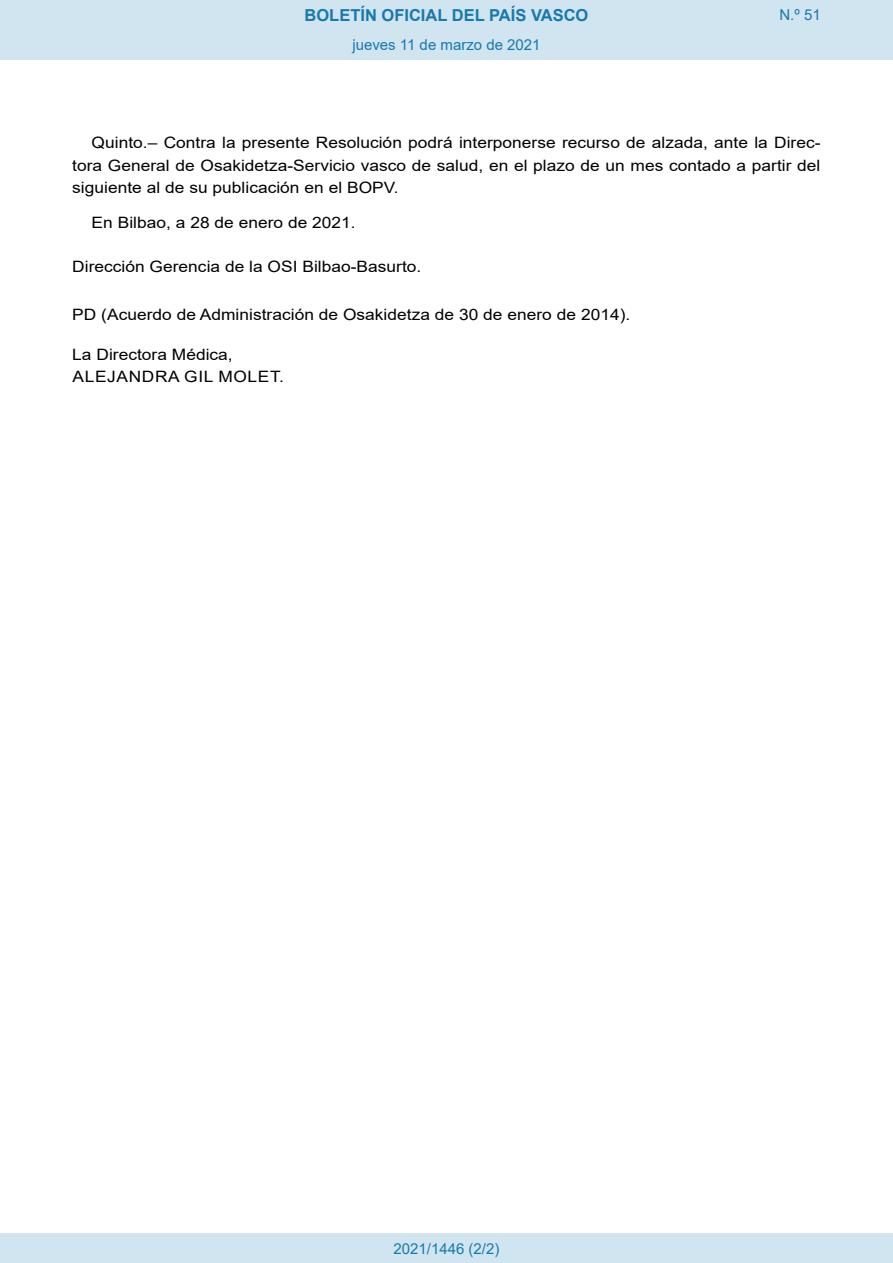
<style>
.page{position:relative;width:893px;height:1263px;background:#fff}
.page>*{position:absolute;margin:0;border:0;box-sizing:border-box;transform-origin:0 0}
.t1{font:700 16.5px "Arial";color:#1879ad}
.BOPVDetalle{font:15.6px/22.5px "Arial";color:#000;text-align:justify;scale:1.11 1}
.BOPVDisposicionTitul{font:15.6px "Arial";color:#000;scale:1.11 1}
.BOPVFirmaLugFec{font:15.6px "Arial";color:#000;scale:1.11 1}
.BOPVFirmaPuesto{font:15.6px "Arial";color:#000;scale:1.11 1}
.BOPVFirmaNombre{font:15.6px "Arial";letter-spacing:.035em;color:#000;scale:1.11 1}
.Paginacion_Centro{font:15px "Arial";color:#1879ad}
</style>
<div class="page">
<div style="left:0;top:0;width:893px;height:60px;background:#d0e5f0"></div>
<div style="left:0;top:1233px;width:893px;height:30px;background:#d0e5f0"></div>
<p class="t1" style="left:305px;top:3px;width:285px">BOLETÍN OFICIAL DEL PAÍS VASCO</p>
<p class="Paginacion_Centro" style="left:352px;top:35px;width:190px">jueves 11 de marzo de 2021</p>
<p class="Paginacion_Centro" style="left:779px;top:5px;width:43px">N.º 51</p>
<p class="BOPVDetalle" style="left:72px;top:131px;width:676px;text-indent:19px">Quinto.– Contra la presente Resolución podrá interponerse recurso de alzada, ante la Direc&shy;tora General de Osakidetza-Servicio vasco de salud, en el plazo de un mes contado a partir del siguiente al de su publicación en el BOPV.</p>
<p class="BOPVFirmaLugFec" style="left:92px;top:212px;width:239px">En Bilbao, a 28 de enero de 2021.</p>
<p class="BOPVDisposicionTitul" style="left:72px;top:256px;width:316px">Dirección Gerencia de la OSI Bilbao-Basurto.</p>
<p class="BOPVDisposicionTitul" style="left:72px;top:304px;width:504px">PD (Acuerdo de Administración de Osakidetza de 30 de enero de 2014).</p>
<p class="BOPVFirmaPuesto" style="left:72px;top:343px;width:146px">La Directora Médica,</p>
<p class="BOPVFirmaNombre" style="left:73px;top:366px;width:192px">ALEJANDRA GIL MOLET.</p>
<p class="Paginacion_Centro" style="left:393px;top:1238px;width:107px">2021/1446 (2/2)</p>
</div>
